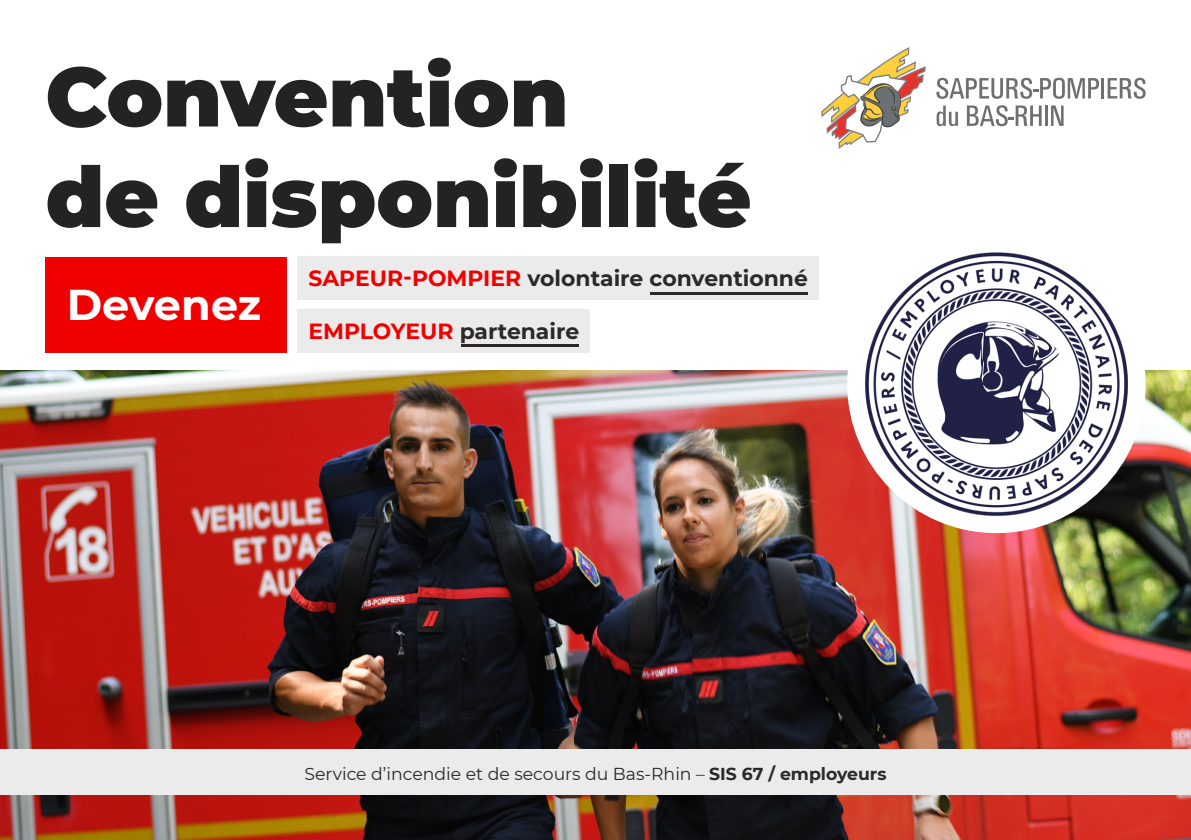
<style>
.page{position:relative;width:1191px;height:840px;background:#fff}
.page>*{position:absolute;margin:0;border:0;box-sizing:border-box;transform-origin:0 0}
.t1{font:900 83.6px "Montserrat";color:#232323}
.t2{font:700 43px "Montserrat";letter-spacing:-.005em;color:#fff}
.t3{font:700 21.8px "Montserrat";color:#2b292a}
.t4{font:17.2px "Montserrat";color:#2b292a}
.s1{color:#f00000}
.s2{font-weight:700}
</style>
<div class="page">
<img style="left:0;top:370px;width:1191px;height:469px">
<div style="left:298px;top:256px;width:521px;height:44px;background:#ebebeb"></div>
<hr style="left:650px;top:292px;width:157px;height:2px;background:#2b292a">
<div style="left:45px;top:256px;width:241px;height:96px;background:#f00000"></div>
<div style="left:298px;top:309px;width:292px;height:43px;background:#ebebeb"></div>
<hr style="left:461px;top:344px;width:117px;height:3px;background:#2b292a">
<svg style="left:936px;top:78px;width:163px;height:21px"></svg>
<hr style="left:1101px;top:78px;width:3px;height:20px;background:#6d7072">
<svg style="left:1107px;top:78px;width:38px;height:21px"></svg>
<svg style="left:936px;top:105px;width:22px;height:21px"></svg>
<svg style="left:967px;top:105px;width:74px;height:21px"></svg>
<hr style="left:1045px;top:105px;width:2px;height:21px;background:#6d7072">
<svg style="left:1051px;top:105px;width:12px;height:21px"></svg>
<svg style="left:821px;top:47px;width:105px;height:102px"></svg>
<div style="left:0;top:748px;width:1191px;height:46px;background:#ebebeb"></div>
<img style="left:856px;top:252px;width:280px;height:281px">
<p class="t1" style="left:45px;top:34px;width:525px">Convention</p>
<p class="t1" style="left:45px;top:134px;width:707px">de disponibilité</p>
<p class="t3" style="left:308px;top:263px;width:501px"><span class="s1">SAPEUR-POMPIER</span> volontaire conventionné</p>
<p class="t2" style="left:67px;top:274px;width:196px">Devenez</p>
<p class="t3" style="left:308px;top:315px;width:272px"><span class="s1">EMPLOYEUR</span> partenaire</p>
<p class="t4" style="left:304px;top:761px;width:583px">Service d’incendie et de secours du Bas-Rhin – <span class="s2">SIS 67 / employeurs</span></p>
</div>
